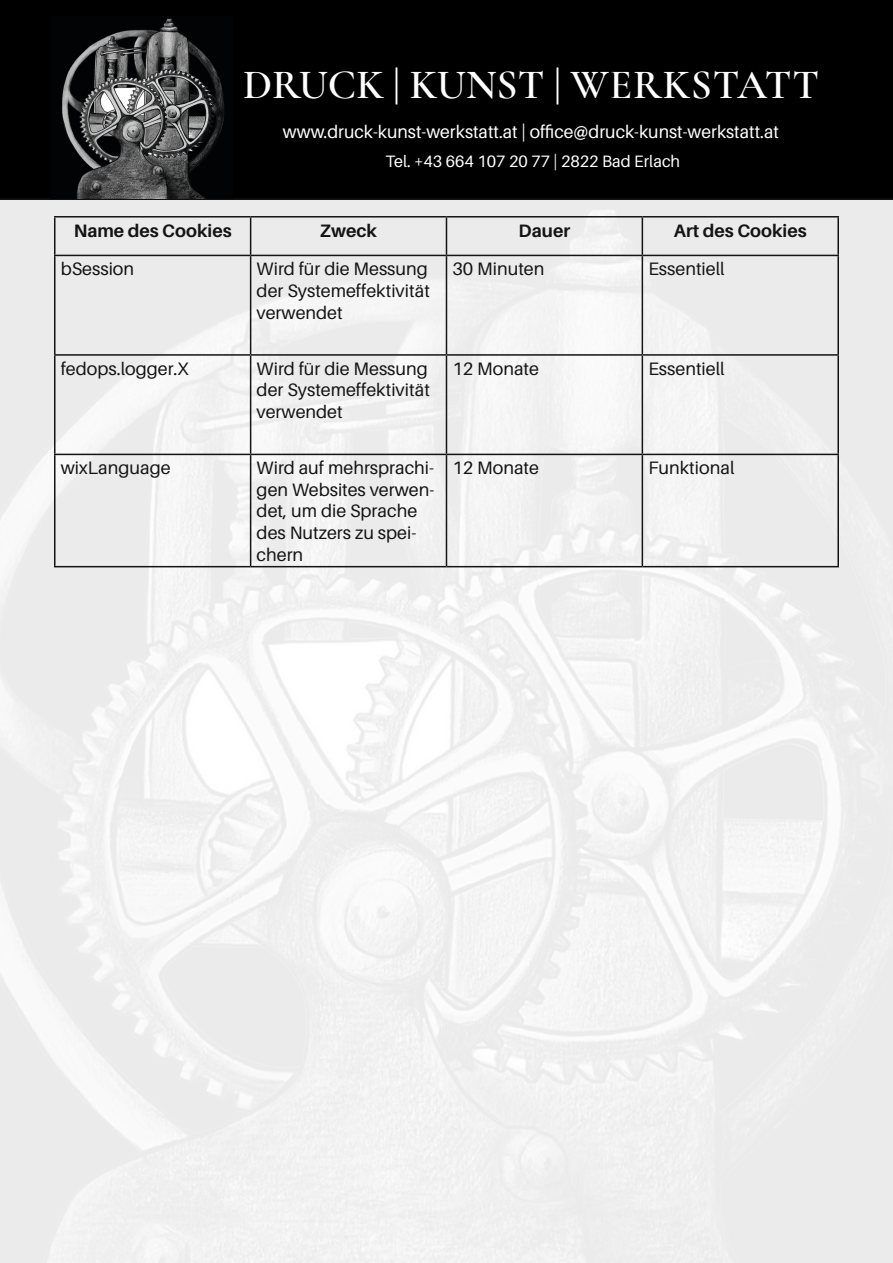
<style>
.page{position:relative;width:893px;height:1263px;background:#fff}
.page>*{position:absolute;margin:0;border:0;box-sizing:border-box;transform-origin:0 0}
.t1{font:600 41.7px "Cormorant Garamond";color:#fff}
.t2{font:18px/21.6px "Aileron";color:#131413;text-align:justify}
.t3{font:18px "Aileron";color:#fff}
.t4{font:700 18px "Aileron";color:#131413}
.t5{font:16.5px "Aileron";color:#fff}
</style>
<div class="page">
<div style="left:0;top:0;width:893px;height:200px;background:#000"></div>
<img style="left:51px;top:17px;width:182px;height:182px">
<hr style="left:54px;top:216px;width:197px;height:2px;background:#131413">
<hr style="left:54px;top:217px;width:2px;height:38px;background:#131413">
<hr style="left:251px;top:216px;width:195px;height:2px;background:#131413">
<hr style="left:250px;top:217px;width:1px;height:38px;background:#131413">
<hr style="left:446px;top:216px;width:196px;height:2px;background:#131413">
<hr style="left:446px;top:217px;width:1px;height:38px;background:#131413">
<hr style="left:642px;top:216px;width:197px;height:2px;background:#131413">
<hr style="left:642px;top:217px;width:1px;height:38px;background:#131413">
<hr style="left:837px;top:217px;width:2px;height:38px;background:#131413">
<hr style="left:54px;top:255px;width:197px;height:1px;background:#131413">
<hr style="left:54px;top:256px;width:2px;height:98px;background:#131413">
<hr style="left:251px;top:255px;width:195px;height:1px;background:#131413">
<hr style="left:250px;top:256px;width:1px;height:98px;background:#131413">
<hr style="left:446px;top:255px;width:196px;height:1px;background:#131413">
<hr style="left:446px;top:256px;width:1px;height:98px;background:#131413">
<hr style="left:642px;top:255px;width:197px;height:1px;background:#131413">
<hr style="left:642px;top:256px;width:1px;height:98px;background:#131413">
<hr style="left:837px;top:256px;width:2px;height:98px;background:#131413">
<hr style="left:54px;top:354px;width:197px;height:2px;background:#131413">
<hr style="left:54px;top:356px;width:2px;height:98px;background:#131413">
<hr style="left:251px;top:354px;width:195px;height:2px;background:#131413">
<hr style="left:250px;top:356px;width:1px;height:98px;background:#131413">
<hr style="left:446px;top:354px;width:196px;height:2px;background:#131413">
<hr style="left:446px;top:356px;width:1px;height:98px;background:#131413">
<hr style="left:642px;top:354px;width:197px;height:2px;background:#131413">
<hr style="left:642px;top:356px;width:1px;height:98px;background:#131413">
<hr style="left:837px;top:356px;width:2px;height:98px;background:#131413">
<hr style="left:54px;top:454px;width:197px;height:1px;background:#131413">
<hr style="left:54px;top:455px;width:2px;height:111px;background:#131413">
<hr style="left:251px;top:454px;width:195px;height:1px;background:#131413">
<hr style="left:250px;top:455px;width:1px;height:111px;background:#131413">
<hr style="left:446px;top:454px;width:196px;height:1px;background:#131413">
<hr style="left:446px;top:455px;width:1px;height:111px;background:#131413">
<hr style="left:642px;top:454px;width:197px;height:1px;background:#131413">
<hr style="left:642px;top:455px;width:1px;height:111px;background:#131413">
<hr style="left:837px;top:455px;width:2px;height:111px;background:#131413">
<hr style="left:54px;top:566px;width:197px;height:1px;background:#131413">
<hr style="left:251px;top:566px;width:195px;height:1px;background:#131413">
<hr style="left:446px;top:566px;width:196px;height:1px;background:#131413">
<hr style="left:642px;top:566px;width:197px;height:1px;background:#131413">
<p class="t1" style="left:243px;top:59px;width:577px">DRUCK | KUNST | WERKSTATT</p>
<p class="t3" style="left:283px;top:122px;width:497px">www.druck-kunst-werkstatt.at | office@druck-kunst-werkstatt.at</p>
<p class="t5" style="left:385px;top:152px;width:296px">Tel. +43 664 107 20 77 | 2822 Bad Erlach</p>
<p class="t4" style="left:74px;top:220px;width:160px">Name des Cookies</p>
<p class="t4" style="left:320px;top:220px;width:59px">Zweck</p>
<p class="t4" style="left:519px;top:220px;width:53px">Dauer</p>
<p class="t4" style="left:674px;top:220px;width:134px">Art des Cookies</p>
<p class="t2" style="left:61px;top:258px;width:75px">bSession</p>
<p class="t2" style="left:257px;top:258px;width:175px">Wird für die Messung der Systemeffektivität verwendet</p>
<p class="t2" style="left:452px;top:258px;width:93px">30 Minuten</p>
<p class="t2" style="left:648px;top:258px;width:78px">Essentiell</p>
<p class="t2" style="left:61px;top:358px;width:130px">fedops.logger.X</p>
<p class="t2" style="left:257px;top:358px;width:175px">Wird für die Messung der Systemeffektivität verwendet</p>
<p class="t2" style="left:452px;top:358px;width:88px">12 Monate</p>
<p class="t2" style="left:648px;top:358px;width:78px">Essentiell</p>
<p class="t2" style="left:61px;top:457px;width:111px">wixLanguage</p>
<p class="t2" style="left:257px;top:457px;width:179px;text-align:left">Wird auf mehrsprachi&shy;gen Websites verwen&shy;det, um die Sprache des Nutzers zu spei&shy;chern</p>
<p class="t2" style="left:452px;top:457px;width:88px">12 Monate</p>
<p class="t2" style="left:648px;top:457px;width:88px">Funktional</p>
</div>
